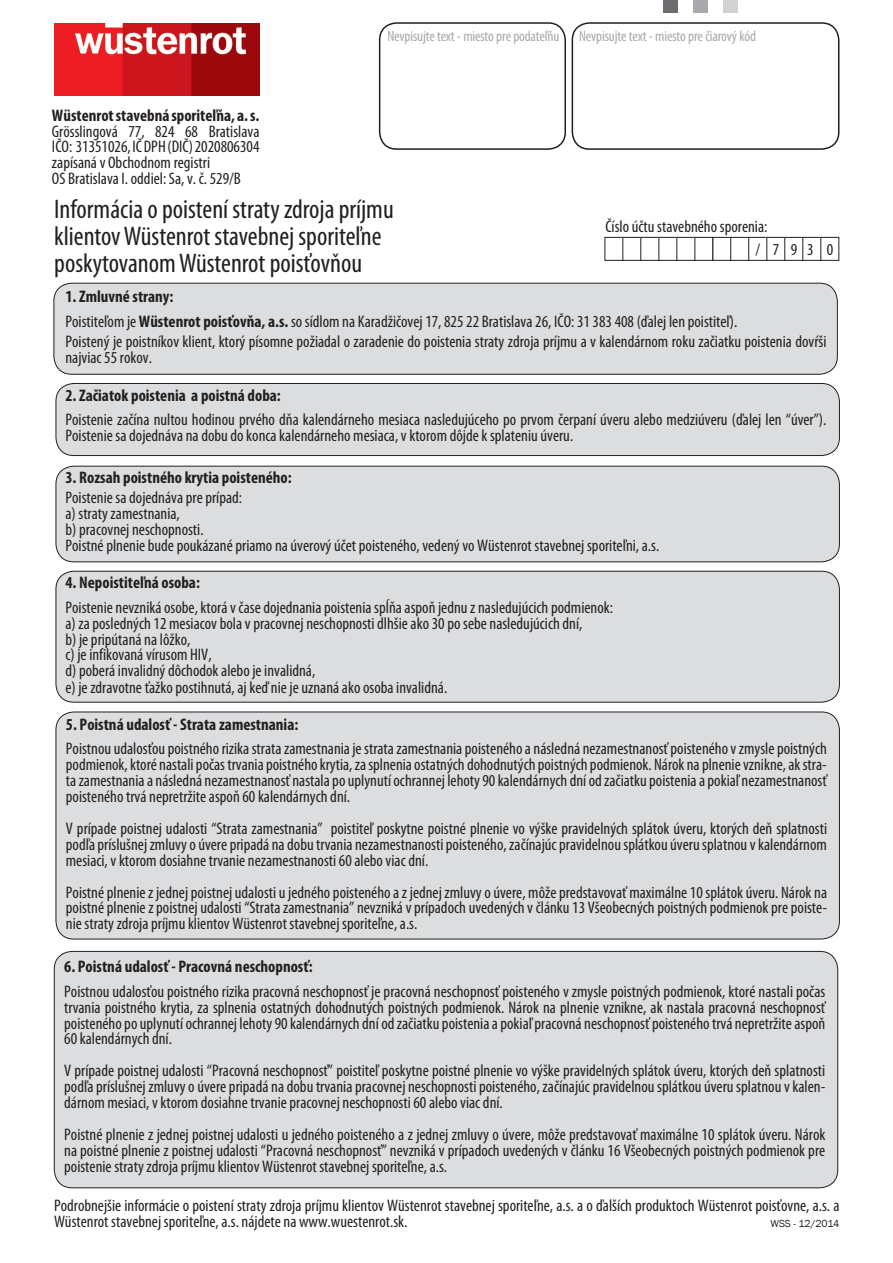
<style>
.page{position:relative;width:893px;height:1263px;background:#fff}
.page>*{position:absolute;margin:0;border:0;box-sizing:border-box;transform-origin:0 0}
.t1{font:condensed 27px/27px "Myriad Pro";color:#231f20}
.t2{font:condensed 16.8px/15.9px "Myriad Pro";color:#231f20}
.t3{font:700 condensed 16.8px "Myriad Pro";color:#231f20}
.t4{font:condensed 15px "Myriad Pro";letter-spacing:-.01em;color:#a8a9ad}
.t5{font:10.5px "Franklin Gothic";letter-spacing:-.005em;color:#231f20}
.s1{font-weight:700}
</style>
<div class="page">
<div style="left:56px;top:383px;width:783px;height:72px;background:#dcdddf;border-radius:18px"></div>
<div style="left:56px;top:383px;width:784px;height:73px;border:1px solid #231f20;border-radius:18px"></div>
<div style="left:54px;top:283px;width:783px;height:91px;background:#dcdddf;border-radius:18px"></div>
<div style="left:54px;top:283px;width:784px;height:92px;border:1px solid #231f20;border-radius:18px"></div>
<div style="left:56px;top:466px;width:783px;height:96px;background:#dcdddf;border-radius:18px"></div>
<div style="left:56px;top:466px;width:784px;height:96px;border:1px solid #231f20;border-radius:18px"></div>
<div style="left:56px;top:571px;width:783px;height:131px;background:#dcdddf;border-radius:18px"></div>
<div style="left:56px;top:571px;width:784px;height:131px;border:1px solid #231f20;border-radius:18px"></div>
<div style="left:56px;top:712px;width:783px;height:227px;background:#dcdddf;border-radius:18px"></div>
<div style="left:56px;top:712px;width:784px;height:227px;border:1px solid #231f20;border-radius:18px"></div>
<div style="left:54px;top:951px;width:784px;height:237px;background:#dcdddf;border-radius:18px"></div>
<div style="left:54px;top:951px;width:784px;height:237px;border:1px solid #231f20;border-radius:18px"></div>
<div style="left:605px;top:237px;width:18px;height:24px;border:1px solid #231f20"></div>
<div style="left:623px;top:237px;width:18px;height:24px;border:1px solid #231f20"></div>
<div style="left:641px;top:237px;width:18px;height:24px;border:1px solid #231f20"></div>
<div style="left:659px;top:237px;width:18px;height:24px;border:1px solid #231f20"></div>
<div style="left:677px;top:237px;width:18px;height:24px;border:1px solid #231f20"></div>
<div style="left:695px;top:237px;width:18px;height:24px;border:1px solid #231f20"></div>
<div style="left:713px;top:237px;width:18px;height:24px;border:1px solid #231f20"></div>
<div style="left:730px;top:237px;width:19px;height:24px;border:1px solid #231f20"></div>
<div style="left:748px;top:237px;width:19px;height:24px;border:1px solid #231f20"></div>
<div style="left:767px;top:237px;width:18px;height:24px;border:1px solid #231f20"></div>
<div style="left:785px;top:237px;width:18px;height:24px;border:1px solid #231f20"></div>
<div style="left:803px;top:237px;width:18px;height:24px;border:1px solid #231f20"></div>
<div style="left:821px;top:237px;width:18px;height:24px;border:1px solid #231f20"></div>
<img style="left:54px;top:24px;width:205px;height:71px">
<div style="left:663px;top:0;width:15px;height:13px;background:#6c6d70"></div>
<div style="left:723px;top:0;width:15px;height:13px;background:#d1d2d4"></div>
<div style="left:693px;top:0;width:15px;height:13px;background:#a8a9ad"></div>
<div style="left:379px;top:22px;width:187px;height:128px;border:2px solid #231f20;border-radius:17px"></div>
<div style="left:572px;top:22px;width:267px;height:128px;border:2px solid #231f20;border-radius:17px"></div>
<p class="t3" style="left:52px;top:105px;width:209px">Wüstenrot stavebná sporiteľňa, a. s.</p>
<p class="t2" style="left:52px;top:123px;width:209px">Grösslingová 77, 824 68 Bratislava IČO: 31351026, IČ DPH (DIČ) 2020806304 zapísaná v Obchodnom registri<br>OS Bratislava I. oddiel: Sa, v. č. 529/B</p>
<p class="t4" style="left:387px;top:27px;width:174px">Nevpisujte text - miesto pre podateľňu</p>
<p class="t4" style="left:579px;top:27px;width:179px">Nevpisujte text - miesto pre čiarový kód</p>
<h1 class="t1" style="left:54px;top:195px;width:341px">Informácia o poistení straty zdroja príjmu klientov Wüstenrot stavebnej sporiteľne poskytovanom Wüstenrot poisťovňou</h1>
<p class="t2" style="left:65px;top:284px;width:673px;line-height:24.5px"><span class="s1">1. Zmluvné strany:<br></span>Poistiteľom je <span class="s1">Wüstenrot poisťovňa, a.s.</span> so sídlom na Karadžičovej 17, 825 22 Bratislava 26, IČO: 31 383 408 (ďalej len poistiteľ).</p>
<p class="t2" style="left:65px;top:333px;width:762px">Poistený je poistníkov klient, ktorý písomne požiadal o zaradenie do poistenia straty zdroja príjmu a v kalendárnom roku začiatku poistenia dovŕši najviac 55 rokov.</p>
<p class="t3" style="left:65px;top:384px;width:217px">2. Začiatok poistenia a poistná doba:</p>
<p class="t2" style="left:65px;top:411px;width:762px">Poistenie začína nultou hodinou prvého dňa kalendárneho mesiaca nasledujúceho po prvom čerpaní úveru alebo medziúveru (ďalej len “úver”).<br>Poistenie sa dojednáva na dobu do konca kalendárneho mesiaca, v ktorom dôjde k splateniu úveru.</p>
<p class="t3" style="left:65px;top:467px;width:228px">3. Rozsah poistného krytia poisteného:</p>
<p class="t2" style="left:65px;top:490px;width:595px">Poistenie sa dojednáva pre prípad:<br>a) straty zamestnania,<br>b) pracovnej neschopnosti.<br>Poistné plnenie bude poukázané priamo na úverový účet poisteného, vedený vo Wüstenrot stavebnej sporiteľni, a.s.</p>
<p class="t3" style="left:65px;top:572px;width:136px">4. Nepoistiteľná osoba:</p>
<p class="t2" style="left:65px;top:599px;width:549px">Poistenie nevzniká osobe, ktorá v čase dojednania poistenia spĺňa aspoň jednu z nasledujúcich podmienok: a) za posledných 12 mesiacov bola v pracovnej neschopnosti dlhšie ako 30 po sebe nasledujúcich dní,<br>b) je pripútaná na lôžko,<br>c) je infikovaná vírusom HIV,<br>d) poberá invalidný dôchodok alebo je invalidná,<br>e) je zdravotne ťažko postihnutá, aj keď nie je uznaná ako osoba invalidná.</p>
<p class="t3" style="left:66px;top:714px;width:234px">5. Poistná udalosť - Strata zamestnania:</p>
<p class="t2" style="left:66px;top:741px;width:762px;text-align:justify">Poistnou udalosťou poistného rizika strata zamestnania je strata zamestnania poisteného a následná nezamestnanosť poisteného v zmysle poistných podmienok, ktoré nastali počas trvania poistného krytia, za splnenia ostatných dohodnutých poistných podmienok. Nárok na plnenie vznikne, ak stra&shy;ta zamestnania a následná nezamestnanosť nastala po uplynutí ochrannej lehoty 90 kalendárnych dní od začiatku poistenia a pokiaľ nezamestnanosť poisteného trvá nepretržite aspoň 60 kalendárnych dní.</p>
<p class="t2" style="left:66px;top:820px;width:763px;text-align:justify">V prípade poistnej udalosti “Strata zamestnania” poistiteľ poskytne poistné plnenie vo výške pravidelných splátok úveru, ktorých deň splatnosti podľa príslušnej zmluvy o úvere pripadá na dobu trvania nezamestnanosti poisteného, začínajúc pravidelnou splátkou úveru splatnou v kalendárnom mesiaci, v ktorom dosiahne trvanie nezamestnanosti 60 alebo viac dní.</p>
<p class="t2" style="left:66px;top:884px;width:763px;text-align:justify">Poistné plnenie z jednej poistnej udalosti u jedného poisteného a z jednej zmluvy o úvere, môže predstavovať maximálne 10 splátok úveru. Nárok na poistné plnenie z poistnej udalosti “Strata zamestnania” nevzniká v prípadoch uvedených v článku 13 Všeobecných poistných podmienok pre poiste&shy;nie straty zdroja príjmu klientov Wüstenrot stavebnej sporiteľne, a.s.</p>
<p class="t3" style="left:64px;top:956px;width:250px">6. Poistná udalosť - Pracovná neschopnosť:</p>
<p class="t2" style="left:64px;top:983px;width:763px;text-align:justify">Poistnou udalosťou poistného rizika pracovná neschopnosť je pracovná neschopnosť poisteného v zmysle poistných podmienok, ktoré nastali počas trvania poistného krytia, za splnenia ostatných dohodnutých poistných podmienok. Nárok na plnenie vznikne, ak nastala pracovná neschopnosť poisteného po uplynutí ochrannej lehoty 90 kalendárnych dní od začiatku poistenia a pokiaľ pracovná neschopnosť poisteného trvá nepretržite aspoň 60 kalendárnych dní.</p>
<p class="t2" style="left:64px;top:1062px;width:763px;text-align:justify">V prípade poistnej udalosti “Pracovná neschopnosť” poistiteľ poskytne poistné plnenie vo výške pravidelných splátok úveru, ktorých deň splatnosti podľa príslušnej zmluvy o úvere pripadá na dobu trvania pracovnej neschopnosti poisteného, začínajúc pravidelnou splátkou úveru splatnou v kalen&shy;dárnom mesiaci, v ktorom dosiahne trvanie pracovnej neschopnosti 60 alebo viac dní.</p>
<p class="t2" style="left:64px;top:1126px;width:763px;text-align:justify">Poistné plnenie z jednej poistnej udalosti u jedného poisteného a z jednej zmluvy o úvere, môže predstavovať maximálne 10 splátok úveru. Nárok na poistné plnenie z poistnej udalosti “Pracovná neschopnosť” nevzniká v prípadoch uvedených v článku 16 Všeobecných poistných podmienok pre poistenie straty zdroja príjmu klientov Wüstenrot stavebnej sporiteľne, a.s.</p>
<p class="t2" style="left:756px;top:215px;width:79px;line-height:22.8px;text-indent:-150px">Číslo účtu stavebného sporenia: /7930</p>
<p class="t2" style="left:54px;top:1197px;width:787px">Podrobnejšie informácie o poistení straty zdroja príjmu klientov Wüstenrot stavebnej sporiteľne, a.s. a o ďalších produktoch Wüstenrot poisťovne, a.s. a<br>Wüstenrot stavebnej sporiteľne, a.s. nájdete na www.wuestenrot.sk.</p>
<p class="t5" style="left:770px;top:1216px;width:70px">WSS - 12/2014</p>
</div>
